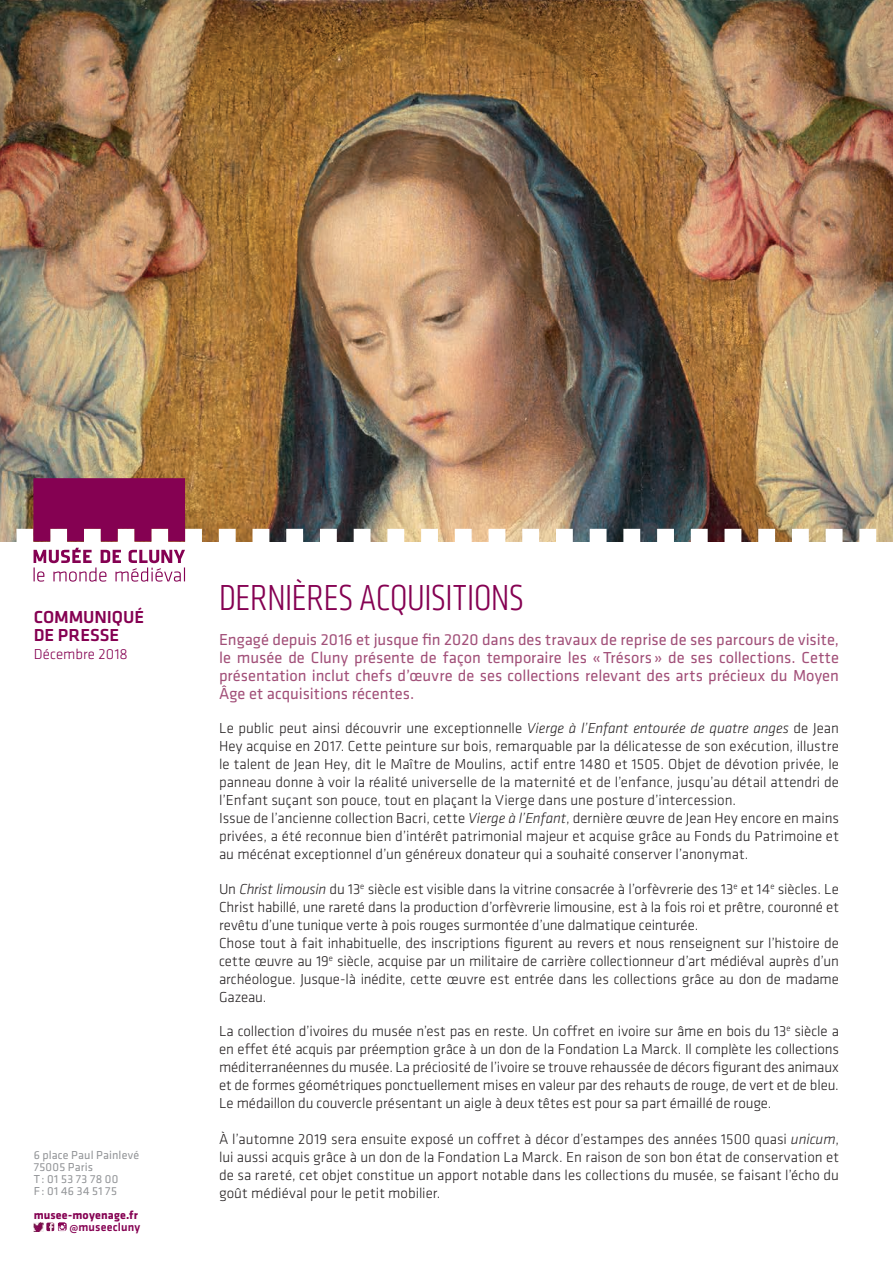
<style>
.page{position:relative;width:893px;height:1263px;background:#fff}
.page>*{position:absolute;margin:0;border:0;box-sizing:border-box;transform-origin:0 0}
.Titre{font:300 condensed 37.5px "Klavika";color:#850152}
.communiqué_de_presse{font:500 18px/18px "Klavika";letter-spacing:-.005em;color:#850152}
.Texte{font:16.5px/18px "Klavika";color:#a25079;text-align:justify}
.Texte-2{font:300 15px/18px "Klavika";letter-spacing:-.005em;color:#231f20;text-align:justify}
.date{font:300 15px "Klavika";letter-spacing:.005em;color:#850152}
.Musée{font:12px/12px "Klavika";letter-spacing:.025em;color:#939598}
.web{font:700 12px "Klavika";letter-spacing:.015em;color:#850152}
.Web{font:500 12px "Klavika";letter-spacing:.01em;color:#850152}
.s1{font-style:italic}
</style>
<div class="page">
<img style="left:0;top:0;width:893px;height:478px">
<img style="left:0;top:478px;width:893px;height:104px">
<svg style="left:34px;top:1222px;width:33px;height:9px"></svg>
<p class="communiqué_de_presse" style="left:34px;top:607px;width:112px">COMMUNIQUÉ<br>DE PRESSE</p>
<p class="date" style="left:34px;top:645px;width:96px">Décembre 2018</p>
<p class="Musée" style="left:34px;top:1149px;width:107px">6 place Paul Painlevé<br>75005 Paris<br>T: 01 53 73 78 00<br>F: 01 46 34 51 75</p>
<p class="web" style="left:34px;top:1206px;width:106px">musee-moyenage.fr</p>
<p class="Web" style="left:69px;top:1219px;width:72px">@museecluny</p>
<p class="Titre" style="left:219px;top:577px;width:306px">DERNIÈRES ACQUISITIONS</p>
<p class="Texte" style="left:219px;top:629px;width:621px">Engagé depuis 2016 et jusque fin 2020 dans des travaux de reprise de ses parcours de visite, le musée de Cluny présente de façon temporaire les «Trésors » de ses collections. Cette présentation inclut chefs d’œuvre de ses collections relevant des arts précieux du Moyen Âge et acquisitions récentes.</p>
<p class="Texte-2" style="left:219px;top:719px;width:621px">Le public peut ainsi découvrir une exceptionnelle <span class="s1">Vierge à l’Enfant entourée de quatre anges</span> de Jean Hey acquise en 2017. Cette peinture sur bois, remarquable par la délicatesse de son exécution, illustre le talent de Jean Hey, dit le Maître de Moulins, actif entre 1480 et 1505. Objet de dévotion privée, le panneau donne à voir la réalité universelle de la maternité et de l’enfance, jusqu’au détail attendri de l’Enfant suçant son pouce, tout en plaçant la Vierge dans une posture d’intercession.</p>
<p class="Texte-2" style="left:219px;top:809px;width:621px">Issue de l’ancienne collection Bacri, cette <span class="s1">Vierge à l’Enfant</span>, dernière œuvre de Jean Hey encore en mains privées, a été reconnue bien d’intérêt patrimonial majeur et acquise grâce au Fonds du Patrimoine et au mécénat exceptionnel d’un généreux donateur qui a souhaité conserver l’anonymat.</p>
<p class="Texte-2" style="left:219px;top:879px;width:621px">Un <span class="s1">Christ limousin</span> du 13<sup>e</sup> siècle est visible dans la vitrine consacrée à l’orfèvrerie des 13<sup>e</sup> et 14<sup>e</sup> siècles. Le Christ habillé, une rareté dans la production d’orfèvrerie limousine, est à la fois roi et prêtre, couronné et revêtu d’une tunique verte à pois rouges surmontée d’une dalmatique ceinturée.</p>
<p class="Texte-2" style="left:219px;top:933px;width:621px">Chose tout à fait inhabituelle, des inscriptions figurent au revers et nous renseignent sur l’histoire de cette œuvre au 19<sup>e</sup> siècle, acquise par un militaire de carrière collectionneur d’art médiéval auprès d’un archéologue. Jusque-là inédite, cette œuvre est entrée dans les collections grâce au don de madame Gazeau.</p>
<p class="Texte-2" style="left:219px;top:1022px;width:621px">La collection d’ivoires du musée n’est pas en reste. Un coffret en ivoire sur âme en bois du 13<sup>e</sup> siècle a en effet été acquis par préemption grâce à un don de la Fondation La Marck. Il complète les collections méditerranéennes du musée. La préciosité de l’ivoire se trouve rehaussée de décors figurant des animaux et de formes géométriques ponctuellement mises en valeur par des rehauts de rouge, de vert et de bleu.<br>Le médaillon du couvercle présentant un aigle à deux têtes est pour sa part émaillé de rouge.</p>
<p class="Texte-2" style="left:219px;top:1130px;width:621px">À l’automne 2019 sera ensuite exposé un coffret à décor d’estampes des années 1500 quasi <span class="s1">unicum</span>, lui aussi acquis grâce à un don de la Fondation La Marck. En raison de son bon état de conservation et de sa rareté, cet objet constitue un apport notable dans les collections du musée, se faisant l’écho du goût médiéval pour le petit mobilier.</p>
</div>
